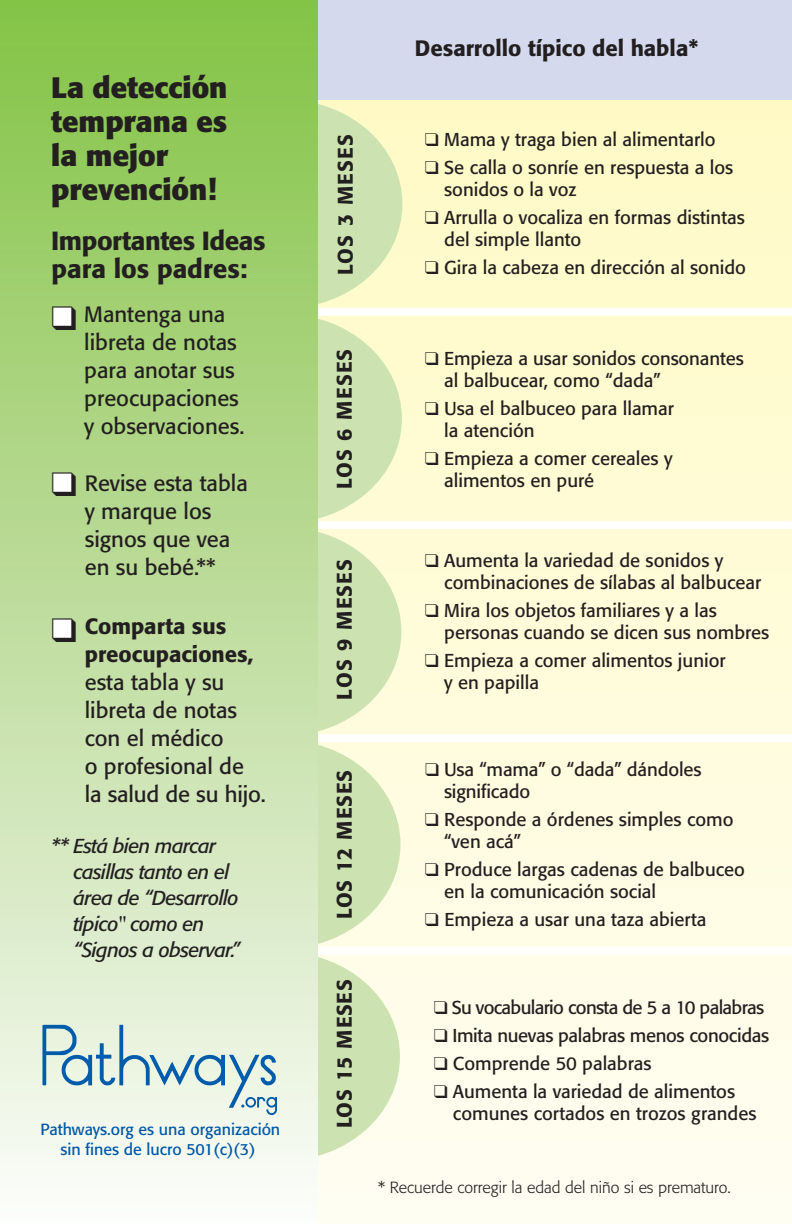
<style>
.page{position:relative;width:792px;height:1224px;background:#fff}
.page>*{position:absolute;margin:0;border:0;box-sizing:border-box;transform-origin:0 0}
.t1{font:700 29.2px/34px "Formata";color:#231f20}
.t2{font:500 26px/28px "Formata";letter-spacing:-.015em;color:#231f20}
.t3{font:22px/28px "Formata";color:#231f20}
.t4{font:500 22px/28px "Formata";color:#231f20}
.t5{font:500 21px "Formata";letter-spacing:.035em;color:#231f20}
.t6{font:italic 20px/26px "Formata";letter-spacing:-.03em;color:#231f20}
.t7{font:18.4px/22px "Formata";color:#231f20}
.t8{font:18.4px "Formata";letter-spacing:-.035em;color:#231f20}
.t9{font:18.4px "Formata";letter-spacing:-.02em;color:#231f20}
.t10{font:16px/20px "Formata";color:#0157a8;text-align:center}
.t11{font:300 16px "Formata";color:#231f20}
</style>
<div class="page">
<div style="left:308px;top:72px;width:484px;height:1152px;background:linear-gradient(to bottom,#fffac4,#fffef2)"></div>
<div style="left:310px;top:0;width:482px;height:99px;background:#d4d9ed"></div>
<div style="left:166px;top:100px;width:236px;height:208px;background:#cce3b1;border-radius:50%"></div>
<div style="left:293px;top:308px;width:499px;height:8px;background:#fff"></div>
<div style="left:292px;top:521px;width:500px;height:8px;background:#fff"></div>
<div style="left:293px;top:734px;width:499px;height:8px;background:#fff"></div>
<div style="left:292px;top:947px;width:500px;height:8px;background:#fff"></div>
<div style="left:166px;top:314px;width:236px;height:209px;background:#cce3b1;border-radius:50%"></div>
<div style="left:165px;top:527px;width:236px;height:209px;background:#cce3b1;border-radius:50%"></div>
<div style="left:164px;top:740px;width:236px;height:209px;background:#cce3b1;border-radius:50%"></div>
<div style="left:164px;top:952px;width:236px;height:209px;background:#cce3b1;border-radius:50%"></div>
<div style="left:0;top:0;width:317px;height:1224px;background:linear-gradient(to bottom,#83c245,#fbfbf9)"></div>
<svg style="left:42px;top:1025px;width:235px;height:90px;background:#c9deda"></svg>
<div style="left:53px;top:307px;width:19px;height:19px;background:#fff"></div>
<div style="left:53px;top:474px;width:19px;height:19px;background:#fff"></div>
<div style="left:53px;top:619px;width:19px;height:19px;background:#fff"></div>
<h1 class="t1" style="left:51px;top:74px;width:178px">La detección temprana es la mejor prevención!</h1>
<h2 class="t2" style="left:51px;top:229px;width:216px">Importantes Ideas para los padres:</h2>
<p class="t3" style="left:84px;top:303px;width:162px;text-indent:-33px">❑ Mantenga una libreta de notas para anotar sus preocupaciones y observaciones.</p>
<p class="t3" style="left:85px;top:471px;width:165px;text-indent:-34px">❑ Revise esta tabla y marque los signos que vea en su bebé.**</p>
<p class="t4" style="left:85px;top:615px;width:170px;text-indent:-34px">❑ Comparta sus preocupaciones,</p>
<p class="t3" style="left:85px;top:671px;width:183px">esta tabla y su libreta de notas con el médico<br>o profesional de la salud de su hijo.</p>
<p class="t6" style="left:74px;top:834px;width:168px;text-indent:-22px">** Está bien marcar casillas tanto en el área de “Desarrollo típico" como en “Signos a observar.”</p>
<p class="t10" style="left:40px;top:1121px;width:241px">Pathways.org es una organización sin fines de lucro 501(c)(3)</p>
<p class="t4" style="left:415px;top:36px;width:285px">Desarrollo típico del habla*</p>
<p class="t5" style="left:336px;top:275px;width:142px;rotate:-90deg">LOS 3 MESES</p>
<p class="t7" style="left:425px;top:131px;width:292px">❑ Mama y traga bien al alimentarlo</p>
<p class="t7" style="left:444px;top:159px;width:291px;text-indent:-19px">❑ Se calla o sonríe en respuesta a los sonidos o la voz</p>
<p class="t7" style="left:444px;top:209px;width:302px;text-indent:-19px">❑ Arrulla o vocaliza en formas distintas del simple llanto</p>
<p class="t7" style="left:425px;top:259px;width:323px">❑ Gira la cabeza en dirección al sonido</p>
<p class="t5" style="left:336px;top:489px;width:142px;rotate:-90deg">LOS 6 MESES</p>
<p class="t5" style="left:336px;top:700px;width:142px;rotate:-90deg">LOS 9 MESES</p>
<p class="t5" style="left:336px;top:919px;width:150px;rotate:-90deg">LOS 12 MESES</p>
<p class="t5" style="left:336px;top:1128px;width:150px;rotate:-90deg">LOS 15 MESES</p>
<p class="t7" style="left:444px;top:349px;width:301px;text-indent:-19px">❑ Empieza a usar sonidos consonantes al balbucear, como “dada”</p>
<p class="t7" style="left:444px;top:399px;width:231px;text-indent:-19px">❑ Usa el balbuceo para llamar la atención</p>
<p class="t7" style="left:444px;top:449px;width:230px;text-indent:-19px">❑ Empieza a comer cereales y alimentos en puré</p>
<p class="t7" style="left:444px;top:551px;width:319px;text-indent:-19px">❑ Aumenta la variedad de sonidos y combinaciones de sílabas al balbucear</p>
<p class="t7" style="left:444px;top:601px;width:327px;text-indent:-19px">❑ Mira los objetos familiares y a las personas cuando se dicen sus nombres</p>
<p class="t7" style="left:444px;top:651px;width:283px;text-indent:-19px">❑ Empieza a comer alimentos junior y en papilla</p>
<p class="t7" style="left:444px;top:760px;width:259px;text-indent:-19px">❑ Usa “mama” o “dada” dándoles significado</p>
<p class="t7" style="left:444px;top:810px;width:291px;text-indent:-19px">❑ Responde a órdenes simples como “ven acá”</p>
<p class="t7" style="left:444px;top:860px;width:302px;text-indent:-19px">❑ Produce largas cadenas de balbuceo en la comunicación social</p>
<p class="t7" style="left:425px;top:910px;width:283px">❑ Empieza a usar una taza abierta</p>
<p class="t8" style="left:434px;top:999px;width:332px">❑ Su vocabulario consta de 5 a 10 palabras</p>
<p class="t9" style="left:434px;top:1027px;width:337px">❑ Imita nuevas palabras menos conocidas</p>
<p class="t7" style="left:434px;top:1054px;width:219px">❑ Comprende 50 palabras</p>
<p class="t7" style="left:453px;top:1082px;width:305px;text-indent:-19px">❑ Aumenta la variedad de alimentos comunes cortados en trozos grandes</p>
<p class="t11" style="left:378px;top:1180px;width:354px">* Recuerde corregir la edad del niño si es prematuro.</p>
</div>
